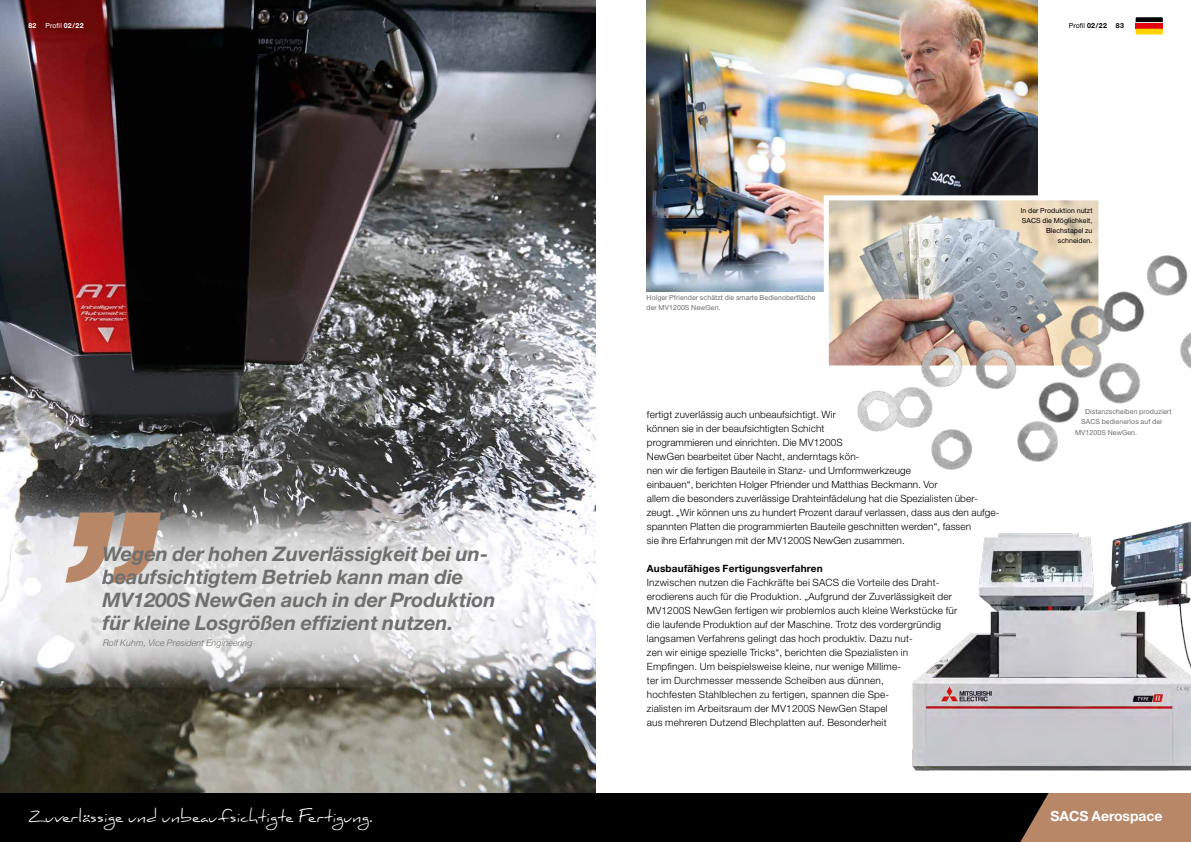
<style>
.page{position:relative;width:1191px;height:842px;background:#fff}
.page>*{position:absolute;margin:0;border:0;box-sizing:border-box;transform-origin:0 0}
.t1{font:24px "Daniel Extended";letter-spacing:.01em;color:#fff}
.t2{font:italic 700 20px/23px "Helvetica Neue";color:#6f6f6e}
.t3{font:700 14px "Helvetica Neue";letter-spacing:-.005em;color:#fff}
.t4{font:300 10px/14px "Helvetica Neue";letter-spacing:.02em;color:#000}
.t5{font:700 10px "Helvetica Neue";letter-spacing:.02em;color:#000}
.t6{font:italic 300 9px "Helvetica Neue";letter-spacing:.01em;color:#6f6f6e}
.t7{font:7px/10px "Helvetica Neue";letter-spacing:.01em;color:#6f6f6e}
.t8{font:7px/10px "Helvetica Neue";letter-spacing:.01em;color:#000;text-align:right}
.t9{font:7px "Helvetica Neue";color:#fff}
.t10{font:700 7px "Helvetica Neue";color:#fff}
.t11{font:700 7px "Helvetica Neue";color:#000}
.s1{font-weight:700}
</style>
<div class="page">
<img style="left:0;top:0;width:595px;height:793px">
<img style="left:646px;top:0;width:391px;height:292px">
<svg style="left:1135px;top:17px;width:27px;height:6px"></svg>
<div style="left:1135px;top:23px;width:27px;height:6px;background:#e3000f"></div>
<svg style="left:1135px;top:29px;width:27px;height:5px"></svg>
<img style="left:829px;top:201px;width:268px;height:163px">
<div style="left:823px;top:195px;width:280px;height:175px;border:5px solid #fff"></div>
<svg style="left:65px;top:512px;width:96px;height:71px;background:#c5a997"></svg>
<img style="left:912px;top:521px;width:279px;height:250px">
<img style="left:836px;top:230px;width:355px;height:240px">
<div style="left:595px;top:793px;width:596px;height:49px;background:#000"></div>
<div style="left:0;top:793px;width:595px;height:49px;background:#000"></div>
<svg style="left:1020px;top:793px;width:171px;height:49px;background:#a87b5f"></svg>
<p class="t10" style="left:28px;top:22px;width:10px">82</p>
<p class="t9" style="left:45px;top:22px;width:40px">Profil <span class="s1">02/22</span></p>
<h2 class="t2" style="left:103px;top:542px;width:394px">Wegen der hohen Zuverlässigkeit bei un&shy;beaufsichtigtem Betrieb kann man die MV1200S NewGen auch in der Produktion für kleine Losgrößen effizient nutzen.</h2>
<p class="t6" style="left:103px;top:638px;width:151px">Rolf Kuhm, Vice President Engineering</p>
<p class="t8" style="left:1068px;top:21px;width:40px">Profil <span class="s1">02/22</span></p>
<p class="t11" style="left:1115px;top:22px;width:10px">83</p>
<p class="t7" style="left:646px;top:292px;width:171px">Holger Pfriender schätzt die smarte Bedienoberfläche der MV1200S NewGen.</p>
<p class="t8" style="left:1020px;top:205px;width:73px">In der Produktion nutzt<br>SACS die Möglichkeit,<br>Blechstapel zu schneiden.</p>
<p class="t4" style="left:647px;top:407px;width:354px">fertigt zuverlässig auch unbeaufsichtigt. Wir<br>können sie in der beaufsichtigten Schicht<br>programmieren und einrichten. Die MV1200S<br>NewGen bearbeitet über Nacht, anderntags kön-<br>nen wir die fertigen Bauteile in Stanz- und Umformwerkzeuge<br>einbauen“, berichten Holger Pfriender und Matthias Beckmann. Vor<br>allem die besonders zuverlässige Drahteinfädelung hat die Spezialisten über&shy;zeugt. „Wir können uns zu hundert Prozent darauf verlassen, dass aus den aufge&shy;spannten Platten die programmierten Bauteile geschnitten werden“, fassen<br>sie ihre Erfahrungen mit der MV1200S NewGen zusammen.</p>
<p class="t5" style="left:647px;top:562px;width:177px">Ausbaufähiges Fertigungsverfahren</p>
<p class="t4" style="left:647px;top:575px;width:312px">Inzwischen nutzen die Fachkräfte bei SACS die Vorteile des Draht&shy;erodierens auch für die Produktion. „Aufgrund der Zuverlässigkeit der MV1200S NewGen fertigen wir problemlos auch kleine Werkstücke für die laufende Produktion auf der Maschine. Trotz des vordergründig langsamen Verfahrens gelingt das hoch produktiv. Dazu nut-<br>zen wir einige spezielle Tricks“, berichten die Spezialisten in Empfingen. Um beispielsweise kleine, nur wenige Millime-<br>ter im Durchmesser messende Scheiben aus dünnen,<br>hochfesten Stahlblechen zu fertigen, spannen die Spe-<br>zialisten im Arbeitsraum der MV1200S NewGen Stapel<br>aus mehreren Dutzend Blechplatten auf. Besonderheit</p>
<p class="t7" style="left:1085px;top:407px;width:88px">Distanzscheiben produziert</p>
<p class="t7" style="left:1081px;top:417px;width:83px">SACS bedienerlos auf der</p>
<p class="t7" style="left:1075px;top:427px;width:64px">MV1200S NewGen.</p>
<h1 class="t1" style="left:28px;top:802px;width:346px">Zuverlässige und unbeaufsichtigte Fertigung.</h1>
<h3 class="t3" style="left:1050px;top:807px;width:113px">SACS Aerospace</h3>
</div>
